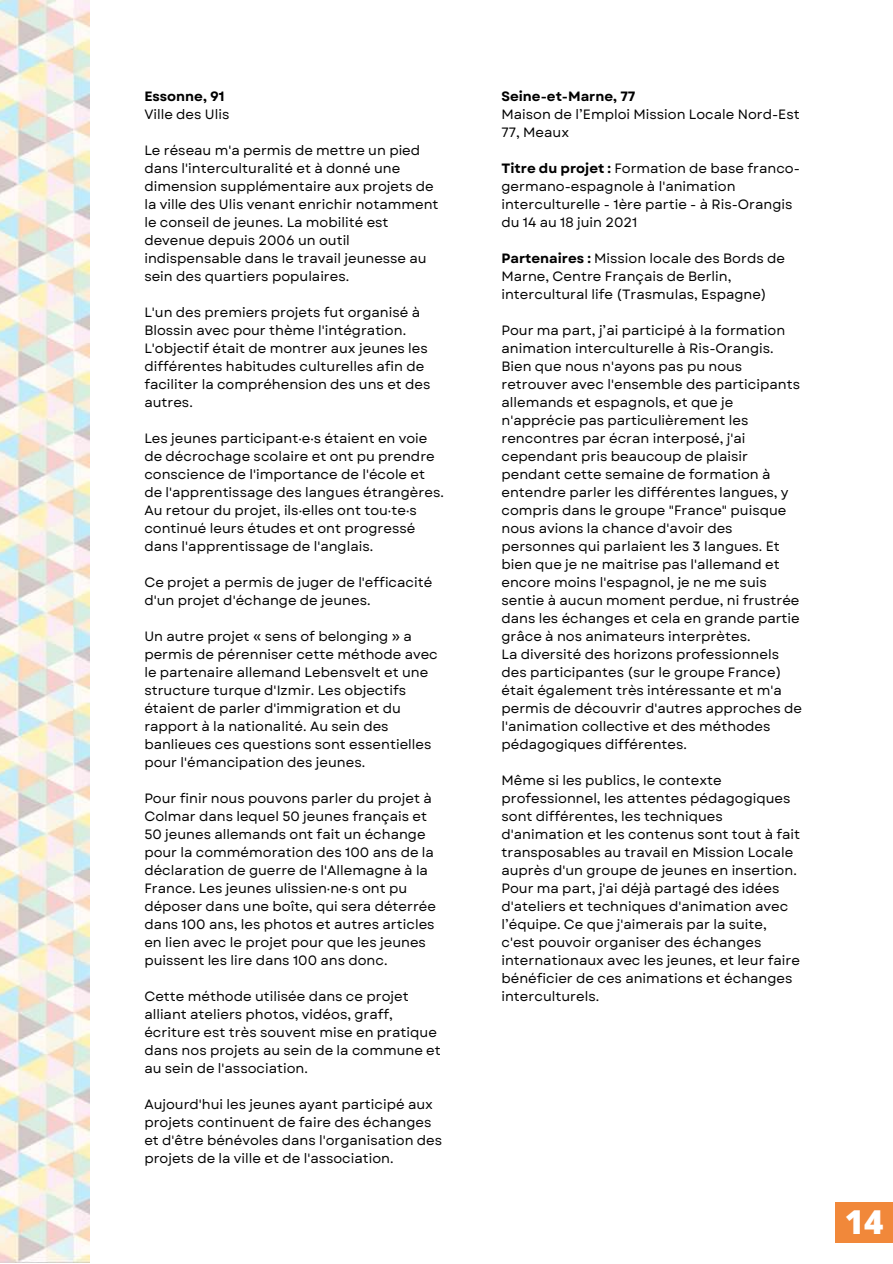
<style>
.page{position:relative;width:893px;height:1264px;background:#fff}
.page>*{position:absolute;margin:0;border:0;box-sizing:border-box;transform-origin:0 0}
.t1{font:800 33px "Open Sans";color:#fff}
.t2{font:13.5px/18px "Garet";color:#000}
.t3{font:700 13.5px "Garet";color:#000}
.s1{font-weight:700}
</style>
<div class="page">
<img style="left:0;top:0;width:89px;height:1262px">
<div style="left:835px;top:1202px;width:57px;height:40px;background:#f1883a"></div>
<p class="t3" style="left:144px;top:87px;width:82px">Essonne, 91</p>
<p class="t2" style="left:144px;top:106px;width:87px">Ville des Ulis</p>
<p class="t2" style="left:144px;top:142px;width:295px">Le réseau m'a permis de mettre un pied dans l'interculturalité et à donné une dimension supplémentaire aux projets de la ville des Ulis venant enrichir notamment le conseil de jeunes. La mobilité est devenue depuis 2006 un outil indispensable dans le travail jeunesse au sein des quartiers populaires.</p>
<p class="t2" style="left:144px;top:304px;width:288px">L'un des premiers projets fut organisé à Blossin avec pour thème l'intégration.<br>L'objectif était de montrer aux jeunes les différentes habitudes culturelles afin de faciliter la compréhension des uns et des autres.</p>
<p class="t2" style="left:144px;top:429px;width:301px">Les jeunes participant·e·s étaient en voie de décrochage scolaire et ont pu prendre conscience de l'importance de l'école et de l'apprentissage des langues étrangères.<br>Au retour du projet, ils·elles ont tou·te·s continué leurs études et ont progressé dans l'apprentissage de l'anglais.</p>
<p class="t2" style="left:144px;top:573px;width:289px">Ce projet a permis de juger de l'efficacité d'un projet d'échange de jeunes.</p>
<p class="t2" style="left:144px;top:627px;width:295px">Un autre projet « sens of belonging » a permis de pérenniser cette méthode avec le partenaire allemand Lebensvelt et une structure turque d'Izmir. Les objectifs étaient de parler d'immigration et du rapport à la nationalité. Au sein des banlieues ces questions sont essentielles pour l'émancipation des jeunes.</p>
<p class="t2" style="left:144px;top:789px;width:293px">Pour finir nous pouvons parler du projet à Colmar dans lequel 50 jeunes français et 50 jeunes allemands ont fait un échange pour la commémoration des 100 ans de la déclaration de guerre de l'Allemagne à la France. Les jeunes ulissien·ne·s ont pu déposer dans une boîte, qui sera déterrée dans 100 ans, les photos et autres articles en lien avec le projet pour que les jeunes puissent les lire dans 100 ans donc.</p>
<p class="t2" style="left:144px;top:987px;width:298px">Cette méthode utilisée dans ce projet alliant ateliers photos, vidéos, graff, écriture est très souvent mise en pratique dans nos projets au sein de la commune et au sein de l'association.</p>
<p class="t2" style="left:144px;top:1095px;width:299px">Aujourd'hui les jeunes ayant participé aux projets continuent de faire des échanges et d'être bénévoles dans l'organisation des projets de la ville et de l'association.</p>
<p class="t3" style="left:501px;top:87px;width:136px">Seine-et-Marne, 77</p>
<p class="t2" style="left:501px;top:106px;width:300px">Maison de l’Emploi Mission Locale Nord-Est<br>77, Meaux</p>
<p class="t2" style="left:501px;top:160px;width:300px"><span class="s1">Titre du projet :</span> Formation de base franco&shy;germano-espagnole à l'animation interculturelle - 1ère partie - à Ris-Orangis du 14 au 18 juin 2021</p>
<p class="t2" style="left:501px;top:250px;width:285px"><span class="s1">Partenaires :</span> Mission locale des Bords de<br>Marne, Centre Français de Berlin, intercultural life (Trasmulas, Espagne)</p>
<p class="t2" style="left:501px;top:322px;width:302px">Pour ma part, j’ai participé à la formation animation interculturelle à Ris-Orangis.<br>Bien que nous n'ayons pas pu nous retrouver avec l'ensemble des participants allemands et espagnols, et que je n'apprécie pas particulièrement les rencontres par écran interposé, j'ai cependant pris beaucoup de plaisir pendant cette semaine de formation à entendre parler les différentes langues, y compris dans le groupe "France" puisque nous avions la chance d'avoir des personnes qui parlaient les 3 langues. Et bien que je ne maitrise pas l'allemand et encore moins l'espagnol, je ne me suis sentie à aucun moment perdue, ni frustrée dans les échanges et cela en grande partie grâce à nos animateurs interprètes.<br>La diversité des horizons professionnels des participantes (sur le groupe France) était également très intéressante et m'a permis de découvrir d'autres approches de l'animation collective et des méthodes pédagogiques différentes.</p>
<p class="t2" style="left:501px;top:771px;width:300px">Même si les publics, le contexte professionnel, les attentes pédagogiques sont différentes, les techniques d'animation et les contenus sont tout à fait transposables au travail en Mission Locale auprès d'un groupe de jeunes en insertion.<br>Pour ma part, j'ai déjà partagé des idées d'ateliers et techniques d'animation avec l’équipe. Ce que j'aimerais par la suite, c'est pouvoir organiser des échanges internationaux avec les jeunes, et leur faire bénéficier de ces animations et échanges interculturels.</p>
<h1 class="t1" style="left:844px;top:1198px;width:40px">14</h1>
</div>
